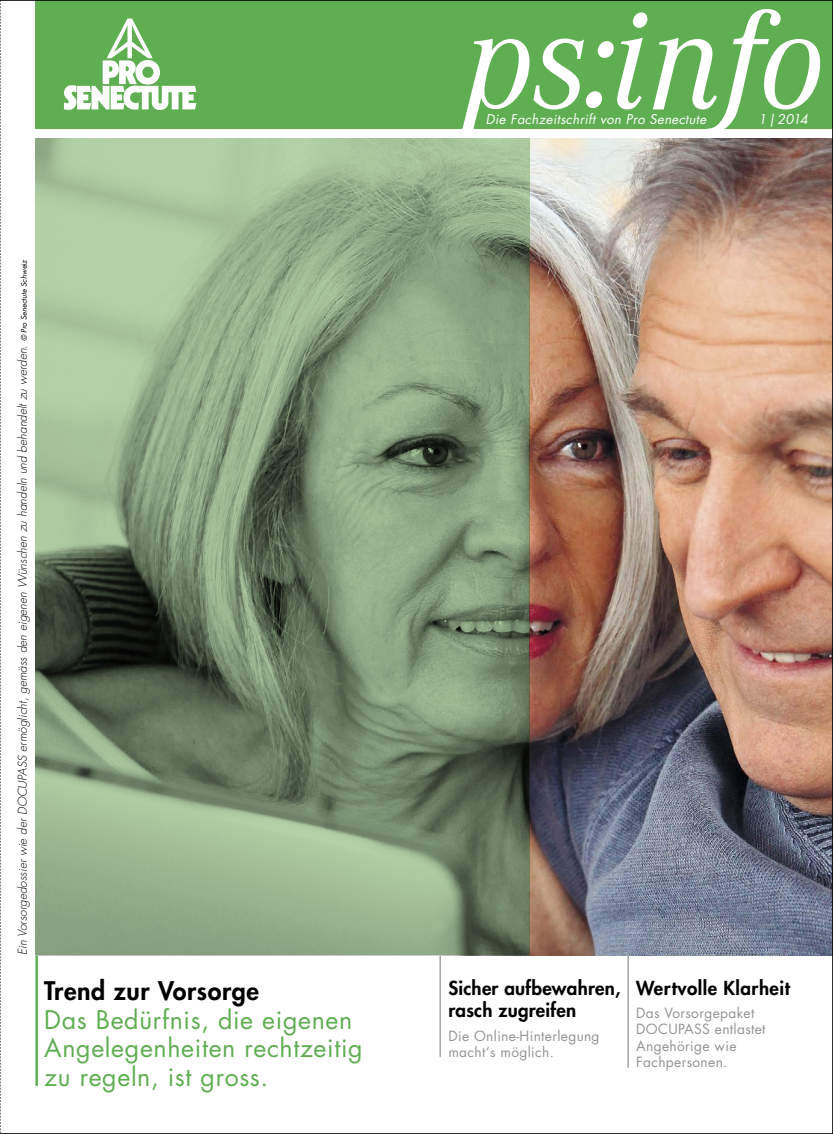
<style>
.page{position:relative;width:833px;height:1134px;background:#fff}
.page>*{position:absolute;margin:0;border:0;box-sizing:border-box;transform-origin:0 0}
.t1{font:25px/28.8px "Futura";letter-spacing:.025em;color:#5fae52}
.t2{font:800 25px "Futura";letter-spacing:.025em;color:#000}
.t3{font:800 18.75px/22.5px "Futura";letter-spacing:.015em;color:#000}
.t4{font:13.75px/16.2px "Futura";letter-spacing:.025em;color:#939393}
.t5{font:italic 13.12px "Futura";letter-spacing:.025em;color:#fff}
.t6{font:italic 300 11.88px "Futura";color:#000}
.s1{font-weight:400;font-size:7.5px}
</style>
<div class="page">
<img style="left:0;top:0;width:833px;height:1134px">
<svg style="left:0;top:0;width:1px;height:1133px"></svg>
<p class="t6" style="left:15px;top:955px;width:697px;rotate:-90deg">Ein Vorsorgedossier wie der DOCUPASS ermöglicht, gemäss den eigenen Wünschen zu handeln und behandelt zu werden. <span class="s1">© Pro Senectute Schweiz</span></p>
<h1 class="t2" style="left:44px;top:974px;width:216px">Trend zur Vorsorge</h1>
<h1 class="t1" style="left:44px;top:1005px;width:320px">Das Bedürfnis, die eigenen<br>Angelegenheiten rechtzeitig zu regeln, ist gross.</h1>
<p class="t5" style="left:486px;top:111px;width:222px">Die Fachzeitschrift von Pro Senectute</p>
<p class="t5" style="left:758px;top:111px;width:51px">1|2014</p>
<h2 class="t3" style="left:448px;top:976px;width:174px">Sicher aufbewahren, rasch zugreifen</h2>
<p class="t4" style="left:448px;top:1027px;width:153px">Die Online-Hinterlegung macht‘s möglich.</p>
<h2 class="t3" style="left:636px;top:976px;width:155px">Wertvolle Klarheit</h2>
<p class="t4" style="left:636px;top:1005px;width:131px">Das Vorsorgepaket<br>DOCUPASS entlastet<br>Angehörige wie<br>Fachpersonen.</p>
</div>
